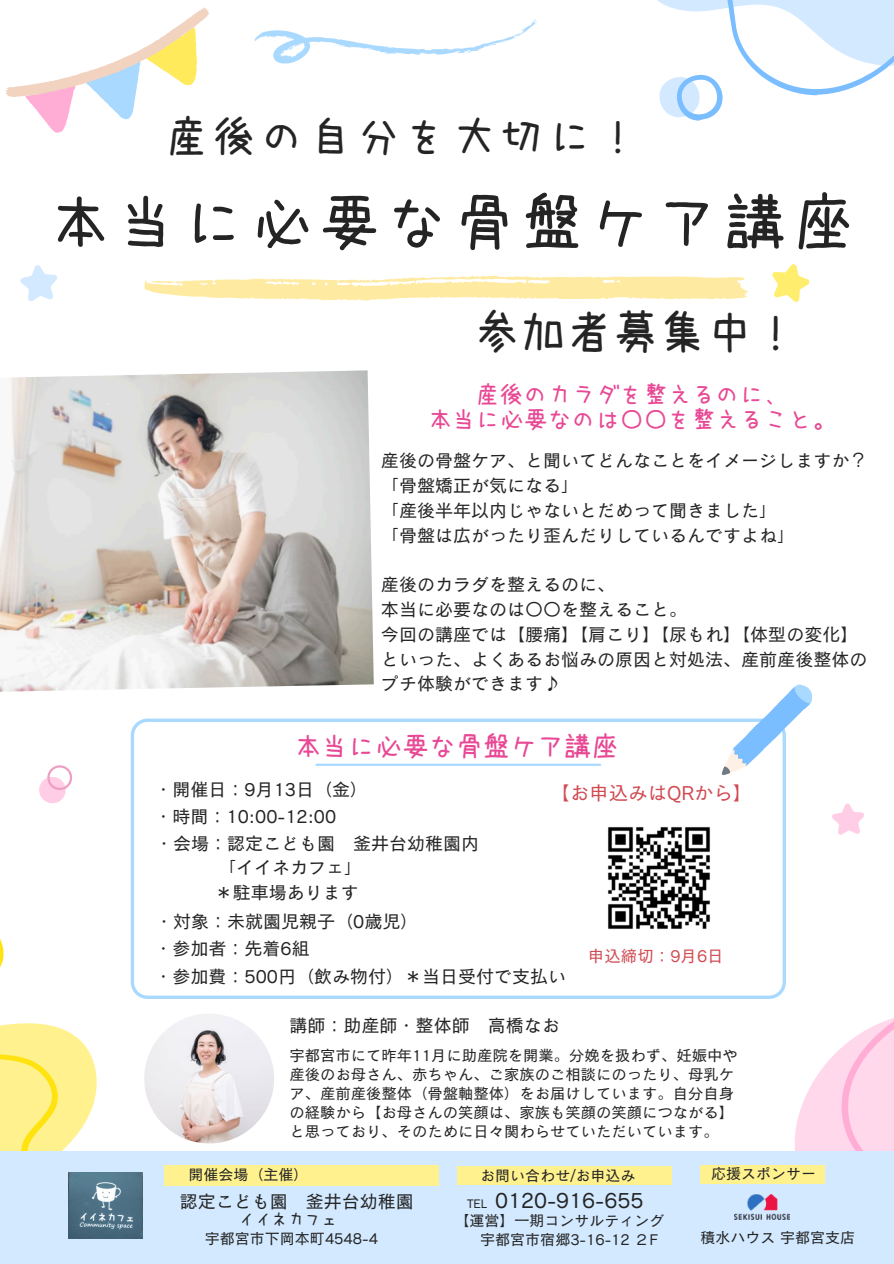
<style>
.page{position:relative;width:894px;height:1264px;background:#fff}
.page>*{position:absolute;margin:0;border:0;box-sizing:border-box;transform-origin:0 0}
.t1{font:61.5px "uzura font";letter-spacing:.1em;color:#242424}
.t2{font:46.5px "uzura font";color:#242424}
.t3{font:43.5px "uzura font";letter-spacing:.1em;color:#242424}
.t4{font:27px "uzura font";color:#e84894}
.t5{font:24px/25.8px "uzura font";color:#e84894;text-align:center}
.t6{font:21px "Canva Cezanne Pro N M";color:#242424}
.t7{font:19.5px "Canva Cezanne Pro N M";color:#d14b53}
.t8{font:18px "Canva Cezanne Pro N M";color:#242424}
.t9{font:16.5px "Canva Cezanne Pro N M";color:#d14b53}
.t10{font:16.5px "uzura font";color:#242424}
.t11{font:15.3px/18.8px "Canva Cezanne Pro N M";color:#242424}
.t12{font:15px "Canva Cezanne Pro N M";color:#242424}
.t13{font:12px "Canva Cezanne Pro N M";color:#242424}
</style>
<div class="page">
<svg style="left:657px;top:0;width:236px;height:121px"></svg>
<svg style="left:785px;top:980px;width:108px;height:171px"></svg>
<svg style="left:93px;top:903px;width:38px;height:202px"></svg>
<svg style="left:0;top:939px;width:93px;height:212px"></svg>
<svg style="left:6px;top:7px;width:203px;height:126px"></svg>
<svg style="left:144px;top:275px;width:604px;height:26px"></svg>
<img style="left:144px;top:1013px;width:130px;height:130px;border-radius:50%">
<svg style="left:20px;top:265px;width:37px;height:36px"></svg>
<svg style="left:772px;top:264px;width:38px;height:38px"></svg>
<svg style="left:832px;top:803px;width:32px;height:32px"></svg>
<div style="left:0;top:1151px;width:893px;height:112px;background:#d2e9ff"></div>
<div style="left:164px;top:1164px;width:274px;height:21px;background:#fff28e"></div>
<div style="left:456px;top:1165px;width:215px;height:19px;background:#fff28e"></div>
<svg style="left:131px;top:718px;width:654px;height:280px"></svg>
<svg style="left:721px;top:684px;width:90px;height:90px"></svg>
<hr style="left:316px;top:763px;width:284px;height:3px;background:#a9d9ff">
<svg style="left:254px;top:19px;width:283px;height:44px"></svg>
<div style="left:39px;top:776px;width:27px;height:27px;background:#ffcde5;border-radius:50%"></div>
<svg style="left:47px;top:765px;width:25px;height:25px"></svg>
<img style="left:69px;top:1172px;width:73px;height:66px">
<div style="left:700px;top:1165px;width:125px;height:18px;background:#fff28e"></div>
<img style="left:734px;top:1194px;width:55px;height:25px">
<img style="left:0;top:370px;width:373px;height:322px">
<img style="left:596px;top:815px;width:125px;height:125px">
<p class="t3" style="left:165px;top:115px;width:476px">産後の自分を大切に！</p>
<p class="t1" style="left:48px;top:191px;width:807px">本当に必要な骨盤ケア講座</p>
<p class="t2" style="left:473px;top:308px;width:327px">参加者募集中！</p>
<p class="t5" style="left:427px;top:381px;width:409px">産後のカラダを整えるのに、<br>本当に必要なのは〇〇を整えること。</p>
<p class="t8" style="left:381px;top:451px;width:488px">産後の骨盤ケア、と聞いてどんなことをイメージしますか？</p>
<p class="t8" style="left:381px;top:476px;width:200px">「骨盤矯正が気になる」</p>
<p class="t8" style="left:381px;top:501px;width:398px">「産後半年以内じゃないとだめって聞きました」</p>
<p class="t8" style="left:381px;top:526px;width:416px">「骨盤は広がったり歪んだりしているんですよね」</p>
<p class="t8" style="left:381px;top:575px;width:236px">産後のカラダを整えるのに、</p>
<p class="t8" style="left:381px;top:600px;width:308px">本当に必要なのは〇〇を整えること。</p>
<h3 class="t8" style="left:381px;top:625px;width:479px">今回の講座では【腰痛】【肩こり】【尿もれ】【体型の変化】</h3>
<p class="t8" style="left:381px;top:649px;width:488px">といった、よくあるお悩みの原因と対処法、産前産後整体の</p>
<p class="t8" style="left:381px;top:674px;width:182px">プチ体験ができます♪</p>
<p class="t4" style="left:294px;top:733px;width:325px">本当に必要な骨盤ケア講座</p>
<p class="t8" style="left:154px;top:779px;width:215px">・開催日：9月 13日（金）</p>
<p class="t8" style="left:154px;top:807px;width:183px">・時間：10:00-12:00</p>
<p class="t8" style="left:155px;top:833px;width:326px">・会場：認定こども園 釜井台幼稚園内</p>
<p class="t8" style="left:218px;top:858px;width:146px">「イイネカフェ」</p>
<p class="t8" style="left:215px;top:883px;width:146px">＊駐車場あります</p>
<p class="t8" style="left:155px;top:912px;width:265px">・対象：未就園児親子（0歳児）</p>
<p class="t8" style="left:154px;top:938px;width:157px">・参加者：先着6組</p>
<h5 class="t7" style="left:550px;top:782px;width:204px">【お申込みはQRから】</h5>
<p class="t9" style="left:587px;top:947px;width:131px">申込締切：9月 6日</p>
<p class="t8" style="left:154px;top:966px;width:413px">・参加費：500円（飲み物付）＊当日受付で支払い</p>
<p class="t8" style="left:289px;top:1016px;width:272px">講師：助産師・整体師 高橋なお</p>
<p class="t11" style="left:289px;top:1046px;width:449px">宇都宮市にて昨年11月に助産院を開業。分娩を扱わず、妊娠中や産後のお母さん、赤ちゃん、ご家族のご相談にのったり、母乳ケア、産前産後整体（骨盤軸整体）をお届けしています。自分自身の経験から【お母さんの笑顔は、家族も笑顔の笑顔につながる】と思っており、そのために日々関わらせていただいています。</p>
<h2 class="t12" style="left:188px;top:1166px;width:121px">開催会場（主催）</h2>
<p class="t12" style="left:480px;top:1167px;width:157px">お問い合わせ/お申込み</p>
<p class="t8" style="left:180px;top:1191px;width:236px">認定こども園 釜井台幼稚園</p>
<p class="t6" style="left:495px;top:1189px;width:150px">0120-916-655</p>
<p class="t12" style="left:454px;top:1212px;width:211px">【運営】一期コンサルティング</p>
<p class="t13" style="left:467px;top:1197px;width:22px">TEL</p>
<h4 class="t10" style="left:238px;top:1210px;width:100px">イイネカフェ</h4>
<p class="t12" style="left:205px;top:1230px;width:174px">宇都宮市下岡本町4548-4</p>
<p class="t12" style="left:480px;top:1231px;width:179px">宇都宮市宿郷3-16-12 ２F</p>
<p class="t12" style="left:711px;top:1165px;width:106px">応援スポンサー</p>
<p class="t12" style="left:700px;top:1229px;width:156px">積水ハウス宇都宮支店</p>
</div>
